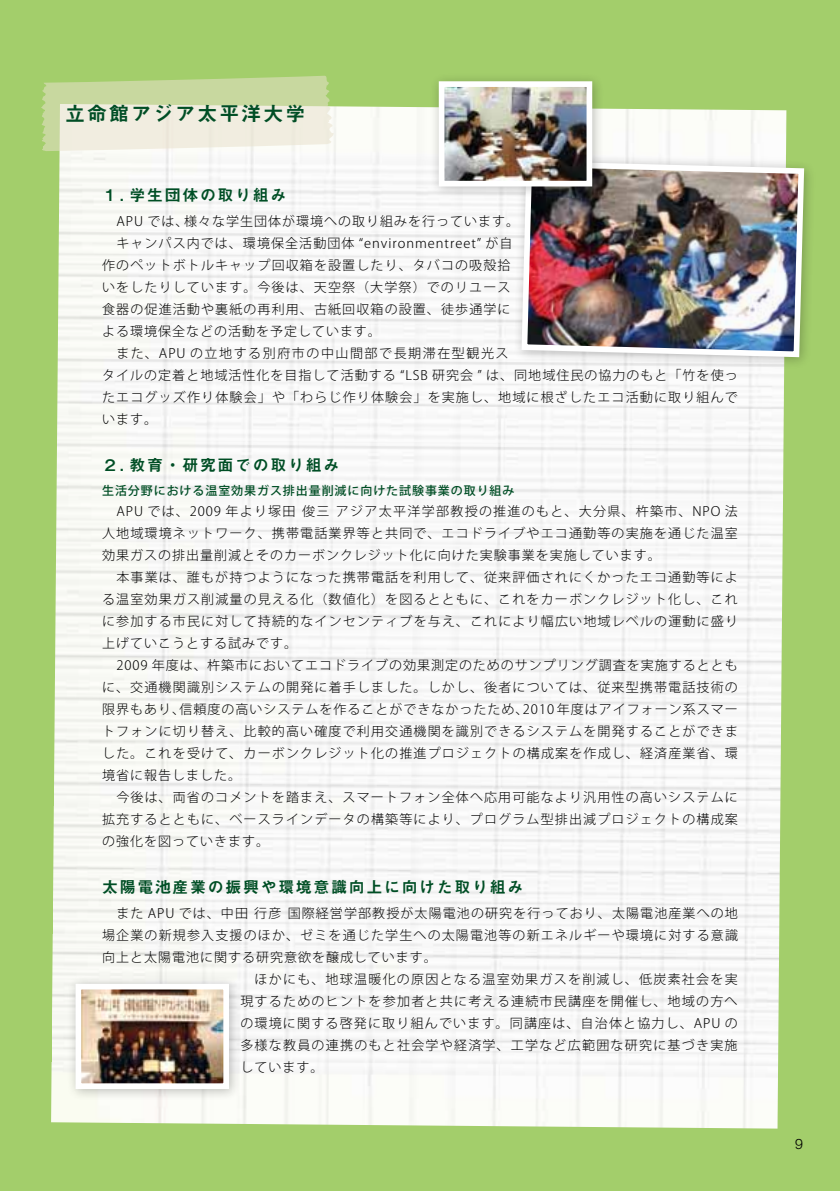
<style>
.page{position:relative;width:840px;height:1191px;background:#fff}
.page>*{position:absolute;margin:0;border:0;box-sizing:border-box;transform-origin:0 0}
.t1{font:20px "Midashi Go Pro MB31";letter-spacing:.1em;color:#004e25}
.t2{font:16px "Midashi Go Pro MB31";letter-spacing:.1em;color:#004e25}
.t3{font:300 14px "Akzidenz Grotesk";color:#000}
.t4{font:300 13px/22px "Koz Go Pro";letter-spacing:.085em;color:#000;text-align:justify}
.t5{font:300 13px "Koz Go Pro";letter-spacing:.12em;color:#000}
.t6{font:500 12px "Koz Go Pro";letter-spacing:.075em;color:#004e25}
</style>
<div class="page">
<div style="left:0;top:0;width:839px;height:1191px;background:#a3ce6b"></div>
<img style="left:51px;top:106px;width:735px;height:1022px">
<svg style="left:41px;top:76px;width:293px;height:75px;background:#dde3c1"></svg>
<div style="left:512px;top:152px;width:303px;height:216px;background:#000;opacity:.25"></div>
<img style="left:518px;top:158px;width:288px;height:202px">
<div style="left:429px;top:72px;width:175px;height:127px;background:#000;opacity:.25"></div>
<img style="left:445px;top:88px;width:140px;height:91px">
<div style="left:438px;top:81px;width:154px;height:105px;border:6px solid #fff"></div>
<div style="left:66px;top:974px;width:175px;height:127px;background:#000;opacity:.25"></div>
<img style="left:82px;top:990px;width:140px;height:92px">
<div style="left:75px;top:983px;width:154px;height:106px;border:6px solid #fff"></div>
<h1 class="t1" style="left:65px;top:98px;width:242px">立命館アジア太平洋大学</h1>
<p class="t2" style="left:102px;top:182px;width:186px">１. 学生団体の取り組み</p>
<p class="t4" style="left:116px;top:211px;width:404px">APU では、様々な学生団体が環境への取り組みを行っています。</p>
<p class="t4" style="left:116px;top:233px;width:397px">キャンパス内では、環境保全活動団体 “environmentreet” が自</p>
<p class="t4" style="left:102px;top:255px;width:409px">作のペットボトルキャップ回収箱を設置したり、タバコの吸殻拾</p>
<p class="t4" style="left:102px;top:277px;width:409px">いをしたりしています。今後は、天空祭（大学祭）でのリユース</p>
<p class="t4" style="left:102px;top:299px;width:410px">食器の促進活動や裏紙の再利用、古紙回収箱の設置、徒歩通学に</p>
<p class="t4" style="left:102px;top:321px;width:280px">よる環境保全などの活動を予定しています。</p>
<p class="t5" style="left:116px;top:345px;width:393px">また、APU の立地する別府市の中山間部で長期滞在型観光ス</p>
<p class="t4" style="left:102px;top:365px;width:636px">タイルの定着と地域活性化を目指して活動する “LSB 研究会 ” は、同地域住民の協力のもと「竹を使っ</p>
<p class="t4" style="left:102px;top:386px;width:636px">たエコグッズ作り体験会」や「わらじ作り体験会」を実施し、地域に根ざしたエコ活動に取り組んで</p>
<p class="t4" style="left:102px;top:408px;width:56px">います。</p>
<p class="t2" style="left:102px;top:452px;width:238px">２. 教育・研究面での取り組み</p>
<p class="t6" style="left:102px;top:483px;width:413px">生活分野における温室効果ガス排出量削減に向けた試験事業の取り組み</p>
<p class="t4" style="left:102px;top:500px;width:636px;text-indent:14px">APU では、2009 年より塚田 俊三 アジア太平洋学部教授の推進のもと、大分県、杵築市、NPO 法人地域環境ネットワーク、携帯電話業界等と共同で、エコドライブやエコ通勤等の実施を通じた温室効果ガスの排出量削減とそのカーボンクレジット化に向けた実験事業を実施しています。</p>
<p class="t4" style="left:102px;top:566px;width:637px;text-indent:14px">本事業は、誰もが持つようになった携帯電話を利用して、従来評価されにくかったエコ通勤等による温室効果ガス削減量の見える化（数値化）を図るとともに、これをカーボンクレジット化し、これに参加する市民に対して持続的なインセンティブを与え、これにより幅広い地域レベルの運動に盛り上げていこうとする試みです。</p>
<p class="t4" style="left:102px;top:654px;width:637px;text-indent:14px">2009 年度は、杵築市においてエコドライブの効果測定のためのサンプリング調査を実施するとともに、交通機関識別システムの開発に着手しました。しかし、後者については、従来型携帯電話技術の限界もあり、信頼度の高いシステムを作ることができなかったため、2010 年度はアイフォーン系スマートフォンに切り替え、比較的高い確度で利用交通機関を識別できるシステムを開発することができました。これを受けて、カーボンクレジット化の推進プロジェクトの構成案を作成し、経済産業省、環境省に報告しました。</p>
<p class="t4" style="left:102px;top:786px;width:637px;text-indent:14px">今後は、両省のコメントを踏まえ、スマートフォン全体へ応用可能なより汎用性の高いシステムに拡充するとともに、ベースラインデータの構築等により、プログラム型排出減プロジェクトの構成案の強化を図っていきます。</p>
<p class="t2" style="left:102px;top:874px;width:422px">太陽電池産業の振興や環境意識向上に向けた取り組み</p>
<p class="t4" style="left:116px;top:902px;width:622px">また APU では、中田 行彦 国際経営学部教授が太陽電池の研究を行っており、太陽電池産業への地</p>
<p class="t4" style="left:102px;top:924px;width:637px">場企業の新規参入支援のほか、ゼミを通じた学生への太陽電池等の新エネルギーや環境に対する意識</p>
<p class="t4" style="left:102px;top:946px;width:336px">向上と太陽電池に関する研究意欲を醸成しています。</p>
<p class="t4" style="left:254px;top:968px;width:484px">ほかにも、地球温暖化の原因となる温室効果ガスを削減し、低炭素社会を実</p>
<p class="t4" style="left:240px;top:990px;width:498px">現するためのヒントを参加者と共に考える連続市民講座を開催し、地域の方へ</p>
<p class="t4" style="left:240px;top:1012px;width:498px">の環境に関する啓発に取り組んでいます。同講座は、自治体と協力し、APU の</p>
<p class="t4" style="left:240px;top:1034px;width:498px">多様な教員の連携のもと社会学や経済学、工学など広範囲な研究に基づき実施</p>
<p class="t4" style="left:240px;top:1056px;width:84px">しています。</p>
<p class="t3" style="left:794px;top:1136px;width:9px">9</p>
</div>
